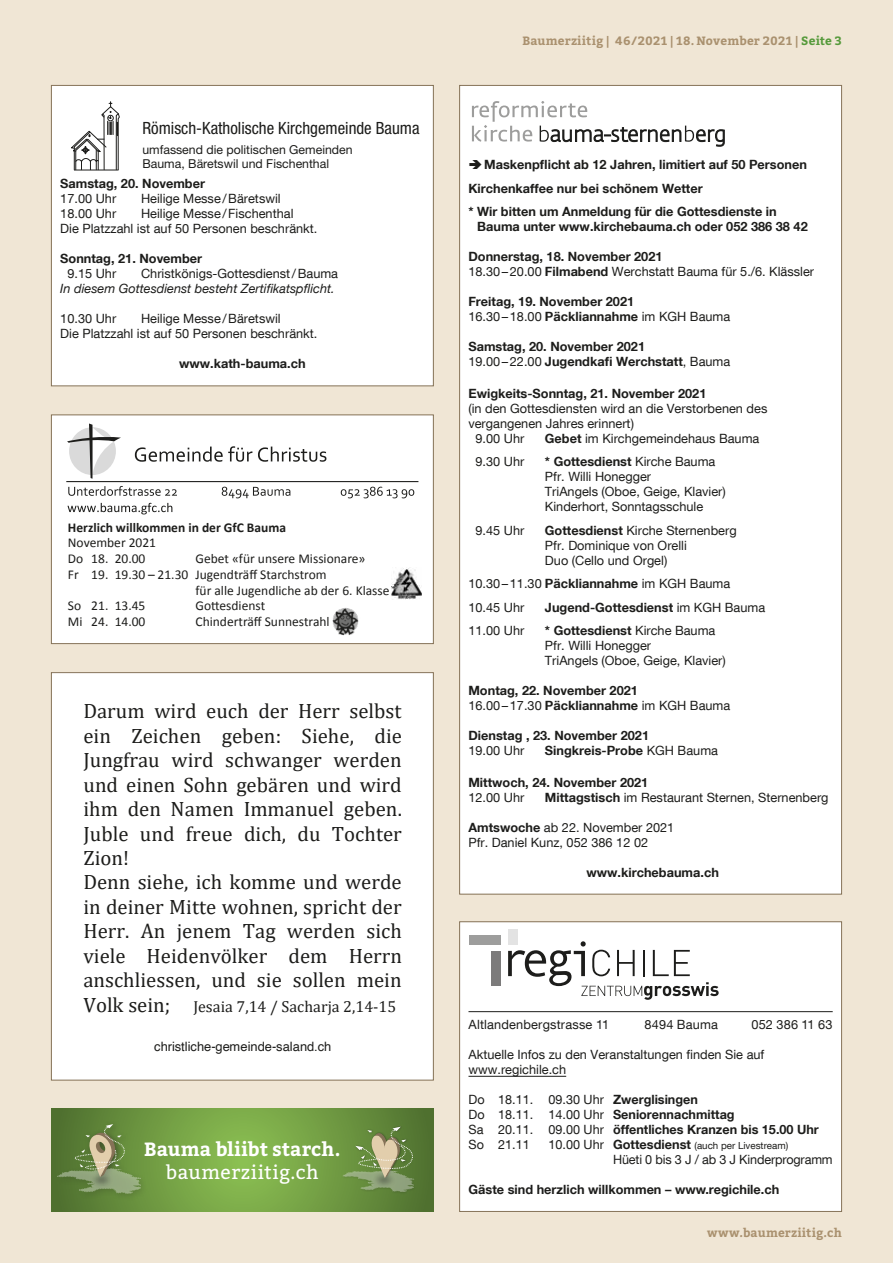
<style>
.page{position:relative;width:893px;height:1263px;background:#f0e6d5}
.page>*{position:absolute;margin:0;border:0;box-sizing:border-box;transform-origin:0 0}
.t1{font:20.85px/24.5px "Cambria";color:#1d1d1b}
.t2{font:700 19.05px "Bitter";color:#fff}
.t3{font:19.05px "Bitter";letter-spacing:.03em;color:#fff}
.t4{font:condensed 16.95px "Helvetica Neue";color:#1d1d1b}
.t5{font:16.05px "Cambria";color:#1d1d1b}
.t6{font:13.5px/15.8px "Calibri";color:#1d1d1b}
.t7{font:700 13.5px "Calibri";color:#1d1d1b}
.t8{font:12.9px "Helvetica";color:#1d1d1b}
.t9{font:12.75px/15px "Helvetica Neue LT Com";color:#1d1d1b}
.t10{font:700 12.75px/15px "Helvetica Neue LT Com";color:#1d1d1b}
.t11{font:italic 12.75px "Helvetica Neue LT Com";color:#1d1d1b}
.t12{font:12.3px/13.8px "Helvetica Neue";color:#1d1d1b}
.t13{font:700 12px "Bitter";letter-spacing:.015em;color:#aa916f}
.t14{font:9.75px "Helvetica Neue LT Com";color:#1d1d1b}
.s1{font-size:20.85px}
.s2{color:#569a3b}
.s3{font-weight:700}
.s4{font-weight:400}
.s5{font-size:12.75px}
.s6{font-weight:700;font-size:12.75px}
</style>
<div class="page">
<div style="left:460px;top:85px;width:382px;height:809px;background:#fff"></div>
<svg style="left:472px;top:101px;width:252px;height:45px"></svg>
<div style="left:51px;top:85px;width:382px;height:301px;background:#fff"></div>
<div style="left:51px;top:85px;width:383px;height:301px;border:1px solid #857257"></div>
<hr style="left:74px;top:170px;width:44px;height:1px;background:#1d1d1b">
<svg style="left:71px;top:102px;width:49px;height:68px"></svg>
<div style="left:460px;top:922px;width:382px;height:289px;background:#fff"></div>
<hr style="left:468px;top:1011px;width:365px;height:1px;background:#1d1d1b">
<hr style="left:468px;top:1076px;width:98px;height:1px;background:#1d1d1b">
<div style="left:459px;top:921px;width:383px;height:291px;border:1px solid #857257"></div>
<svg style="left:508px;top:941px;width:211px;height:59px"></svg>
<div style="left:491px;top:951px;width:10px;height:35px;background:#7c7b7b"></div>
<div style="left:508px;top:929px;width:9px;height:16px;background:#e3e3e3"></div>
<div style="left:469px;top:935px;width:32px;height:10px;background:#9d9d9c"></div>
<svg style="left:51px;top:1109px;width:383px;height:103px"></svg>
<div style="left:341px;top:1126px;width:76px;height:68px;background:#1d1d1b;opacity:.5"></div>
<img style="left:366px;top:1192px;width:37px;height:1px">
<svg style="left:342px;top:1126px;width:75px;height:66px"></svg>
<div style="left:55px;top:1120px;width:94px;height:82px;background:#1d1d1b;opacity:.5"></div>
<svg style="left:57px;top:1124px;width:84px;height:69px"></svg>
<img style="left:85px;top:1168px;width:33px;height:23px">
<img style="left:87px;top:1169px;width:29px;height:22px">
<div style="left:51px;top:415px;width:382px;height:229px;background:#fff"></div>
<div style="left:51px;top:414px;width:383px;height:230px;border:1px solid #857257"></div>
<hr style="left:66px;top:481px;width:352px;height:1px;background:#1d1d1b">
<svg style="left:135px;top:446px;width:117px;height:16px"></svg>
<svg style="left:258px;top:447px;width:68px;height:15px"></svg>
<svg style="left:68px;top:486px;width:109px;height:10px"></svg>
<svg style="left:222px;top:487px;width:68px;height:11px"></svg>
<svg style="left:341px;top:487px;width:73px;height:11px"></svg>
<svg style="left:68px;top:503px;width:104px;height:11px"></svg>
<svg style="left:67px;top:423px;width:54px;height:56px"></svg>
<img style="left:391px;top:568px;width:31px;height:32px">
<img style="left:332px;top:608px;width:27px;height:28px">
<div style="left:51px;top:673px;width:382px;height:407px;background:#fff"></div>
<div style="left:51px;top:672px;width:383px;height:408px;border:1px solid #857257"></div>
<h3 class="t4" style="left:142px;top:118px;width:279px">Römisch-Katholische Kirchgemeinde Bauma</h3>
<p class="t12" style="left:142px;top:143px;width:212px">umfassend die politischen Gemeinden<br>Bauma, Bäretswil und Fischenthal</p>
<p class="t10" style="left:60px;top:176px;width:146px">Samstag, 20. November</p>
<p class="t9" style="left:60px;top:191px;width:57px">17.00 Uhr</p>
<p class="t9" style="left:141px;top:191px;width:141px">Heilige Messe/Bäretswil</p>
<p class="t9" style="left:60px;top:206px;width:57px">18.00 Uhr</p>
<p class="t9" style="left:60px;top:206px;width:259px;text-indent:81px">Heilige Messe/Fischenthal<br>Die Platzzahl ist auf 50 Personen beschränkt.</p>
<p class="t10" style="left:60px;top:251px;width:143px">Sonntag, 21. November</p>
<p class="t9" style="left:67px;top:266px;width:50px">9.15 Uhr</p>
<p class="t9" style="left:141px;top:266px;width:199px">Christkönigs-Gottesdienst/Bauma</p>
<p class="t11" style="left:60px;top:281px;width:276px">In diesem Gottesdienst besteht Zertifikatspflicht.</p>
<p class="t9" style="left:60px;top:311px;width:57px">10.30 Uhr</p>
<p class="t9" style="left:60px;top:311px;width:259px;text-indent:81px">Heilige Messe/Bäretswil<br>Die Platzzahl ist auf 50 Personen beschränkt.</p>
<p class="t10" style="left:179px;top:356px;width:128px">www.kath-bauma.ch</p>
<p class="t7" style="left:68px;top:518px;width:220px">Herzlich willkommen in der GfC Bauma</p>
<p class="t6" style="left:68px;top:535px;width:90px">November 2021<br>Do 18. 20.00</p>
<p class="t6" style="left:195px;top:550px;width:172px">Gebet «für unsere Missionare»</p>
<p class="t6" style="left:68px;top:566px;width:260px">Fr 19. 19.30 – 21.30 Jugendträff Starchstrom</p>
<p class="t6" style="left:195px;top:582px;width:196px">für alle Jugendliche ab der 6. Klasse</p>
<p class="t6" style="left:68px;top:598px;width:79px">So 21. 13.45</p>
<p class="t6" style="left:195px;top:598px;width:71px">Gottesdienst</p>
<p class="t6" style="left:68px;top:613px;width:79px">Mi 24. 14.00</p>
<p class="t6" style="left:195px;top:613px;width:136px">Chinderträff Sunnestrahl</p>
<p class="t1" style="left:83px;top:699px;width:320px">Darum wird euch der Herr selbst ein Zeichen geben: Siehe, die<br>Jungfrau wird schwanger werden und einen Sohn gebären und wird ihm den Namen Immanuel geben.<br>Juble und freue dich, du Tochter<br>Zion!<br>Denn siehe, ich komme und werde in deiner Mitte wohnen, spricht der<br>Herr. An jenem Tag werden sich viele Heidenvölker dem Herrn anschliessen, und sie sollen mein</p>
<p class="t5" style="left:83px;top:997px;width:314px"><span class="s1">Volk sein;</span> Jesaia 7,14 / Sacharja 2,14-15</p>
<p class="t8" style="left:154px;top:1037px;width:179px">christliche-gemeinde-saland.ch</p>
<h2 class="t2" style="left:144px;top:1137px;width:198px">Bauma bliibt starch.</h2>
<h2 class="t3" style="left:166px;top:1160px;width:154px">baumerziitig.ch</h2>
<p class="t13" style="left:522px;top:33px;width:321px">Baumerziitig | 46/2021 | 18. November 2021 | <span class="s2">Seite 3</span></p>
<p class="t10" style="left:468px;top:153px;width:340px;line-height:23.5px;text-indent:16px">Maskenpflicht ab 12 Jahren, limitiert auf 50 Personen<br>Kirchenkaffee nur bei schönem Wetter<br>* Wir bitten um Anmeldung für die Gottesdienste in</p>
<p class="t10" style="left:477px;top:219px;width:332px">Bauma unter www.kirchebauma.ch oder 052 386 38 42</p>
<p class="t9" style="left:468px;top:249px;width:347px"><span class="s3">Donnerstag, 18. November 2021<br></span>18.30–20.00 <span class="s3">Filmabend</span> Werchstatt Bauma für 5./6. Klässler</p>
<p class="t10" style="left:468px;top:294px;width:263px">Freitag, 19. November 2021<br><span class="s4">16.30–18.00</span> Päckliannahme <span class="s4">im KGH Bauma</span></p>
<p class="t10" style="left:468px;top:339px;width:263px">Samstag, 20. November 2021<br><span class="s4">19.00–22.00</span> Jugendkafi Werchstatt<span class="s4">, Bauma</span></p>
<p class="t10" style="left:468px;top:385px;width:240px">Ewigkeits-Sonntag, 21. November 2021</p>
<p class="t9" style="left:468px;top:400px;width:300px">(in den Gottesdiensten wird an die Verstorbenen des</p>
<p class="t9" style="left:468px;top:415px;width:167px">vergangenen Jahres erinnert)</p>
<p class="t9" style="left:475px;top:430px;width:50px">9.00 Uhr</p>
<p class="t9" style="left:545px;top:430px;width:216px"><span class="s3">Gebet</span> im Kirchgemeindehaus Bauma</p>
<p class="t9" style="left:475px;top:454px;width:50px">9.30 Uhr</p>
<p class="t9" style="left:545px;top:454px;width:182px"><span class="s3">* Gottesdienst</span> Kirche Bauma<br>Pfr. Willi Honegger<br>TriAngels (Oboe, Geige, Klavier)<br>Kinderhort, Sonntagsschule</p>
<p class="t9" style="left:475px;top:522px;width:50px">9.45 Uhr</p>
<p class="t9" style="left:545px;top:522px;width:193px"><span class="s3">Gottesdienst</span> Kirche Sternenberg<br>Pfr. Dominique von Orelli<br>Duo (Cello und Orgel)</p>
<p class="t9" style="left:468px;top:572px;width:263px;line-height:23.5px">10.30–11.30 <span class="s3">Päckliannahme</span> im KGH Bauma<br>10.45 Uhr</p>
<p class="t10" style="left:545px;top:599px;width:222px">Jugend-Gottesdienst <span class="s4">im KGH Bauma</span></p>
<p class="t9" style="left:468px;top:623px;width:57px">11.00 Uhr</p>
<p class="t9" style="left:545px;top:623px;width:182px"><span class="s3">* Gottesdienst</span> Kirche Bauma<br>Pfr. Willi Honegger<br>TriAngels (Oboe, Geige, Klavier)</p>
<p class="t10" style="left:468px;top:683px;width:263px">Montag, 22. November 2021<br><span class="s4">16.00–17.30</span> Päckliannahme <span class="s4">im KGH Bauma</span></p>
<p class="t10" style="left:468px;top:728px;width:182px">Dienstag , 23. November 2021</p>
<p class="t9" style="left:468px;top:743px;width:57px">19.00 Uhr</p>
<p class="t10" style="left:545px;top:743px;width:175px">Singkreis-Probe <span class="s4">KGH Bauma</span></p>
<p class="t10" style="left:468px;top:774px;width:181px">Mittwoch, 24. November 2021</p>
<p class="t9" style="left:468px;top:789px;width:57px">12.00 Uhr</p>
<p class="t9" style="left:545px;top:789px;width:285px"><span class="s3">Mittagstisch</span> im Restaurant Sternen, Sternenberg</p>
<p class="t9" style="left:468px;top:819px;width:207px"><span class="s3">Amtswoche</span> ab 22. November 2021<br>Pfr. Daniel Kunz, 052 386 12 02</p>
<p class="t10" style="left:586px;top:864px;width:134px">www.kirchebauma.ch</p>
<p class="t9" style="left:468px;top:1017px;width:142px">Altlandenbergstrasse 11</p>
<p class="t9" style="left:645px;top:1017px;width:75px">8494 Bauma</p>
<p class="t9" style="left:751px;top:1017px;width:83px">052 386 11 63</p>
<p class="t9" style="left:468px;top:1047px;width:297px">Aktuelle Infos zu den Veranstaltungen finden Sie auf www.regichile.ch</p>
<p class="t10" style="left:468px;top:1091px;width:352px"><span class="s4">Do 18.11. 09.30 Uhr</span> Zwerglisingen<br><span class="s4">Do 18.11. 14.00 Uhr</span> Seniorennachmittag<br><span class="s4">Sa 20.11. 09.00 Uhr</span> öffentliches Kranzen bis 15.00 Uhr <span class="s4">So 21.11</span></p>
<p class="t14" style="left:549px;top:1139px;width:241px"><span class="s5">10.00 Uhr</span> <span class="s6">Gottesdienst</span> (auch per Livestream)</p>
<p class="t9" style="left:613px;top:1152px;width:221px">Hüeti 0 bis 3 J / ab 3 J Kinderprogramm</p>
<p class="t10" style="left:468px;top:1181px;width:312px">Gäste sind herzlich willkommen – www.regichile.ch</p>
<p class="t13" style="left:707px;top:1225px;width:136px">www.baumerziitig.ch</p>
</div>
